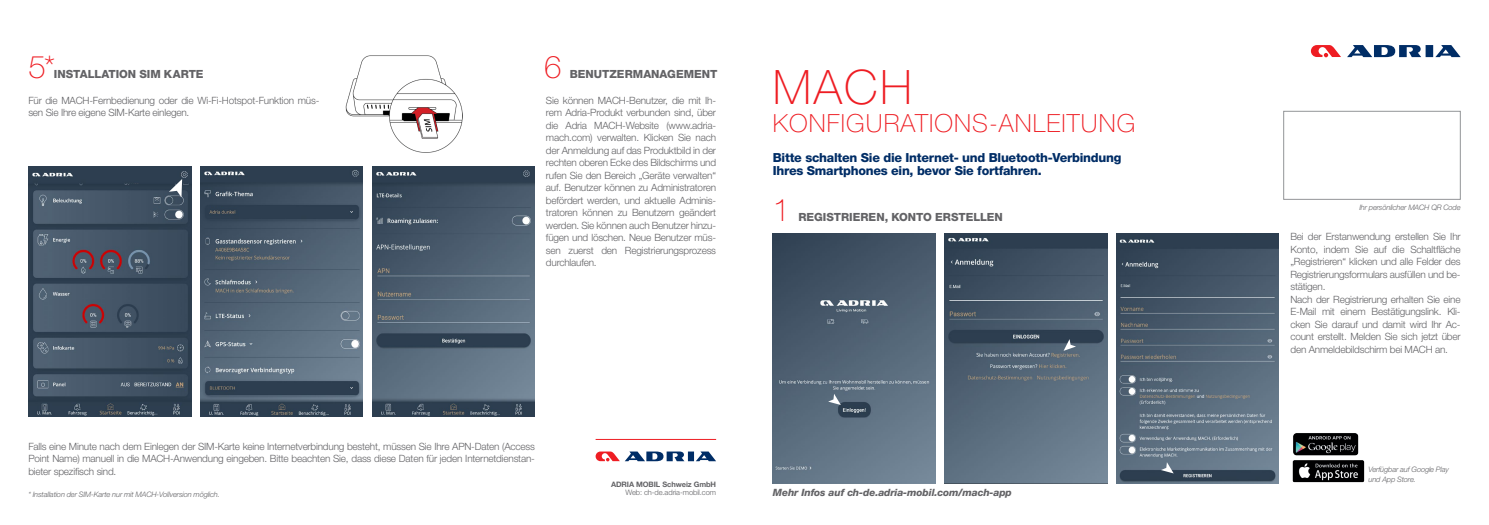
<style>
.page{position:relative;width:1489px;height:525px;background:#fff}
.page>*{position:absolute;margin:0;border:0;box-sizing:border-box;transform-origin:0 0}
.t1{font:100 47.5px "Helvetica Neue LT Pro";color:#ee1d23}
.t2{font:100 31.25px "Helvetica Neue LT Pro";color:#ee1d23}
.t3{font:100 25px "Helvetica Neue LT Pro";letter-spacing:.045em;color:#ee1d23}
.BASIC_TXT{font:800 12.5px/13.5px "Helvetica Neue LT Pro";letter-spacing:-.02em;color:#002d66}
.BASIC_TXT-2{font:800 11.25px "Helvetica Neue LT Pro";color:#636366}
.BASIC_TXT-3{font:300 10px/12.5px "Helvetica Neue LT Pro";letter-spacing:-.02em;color:#636366;text-align:justify}
.BASIC_TXT-4{font:italic 800 10px "Helvetica Neue LT Pro";letter-spacing:-.01em;color:#636366}
.BASIC_TXT-5{font:italic 300 7.5px/10px "Helvetica Neue LT Pro";letter-spacing:-.02em;color:#636366}
.t4{font:300 7.5px "Helvetica Neue LT Pro";letter-spacing:-.01em;color:#636366}
.t5{font:700 7.5px "Helvetica Neue LT Pro";letter-spacing:-.01em;color:#636366}
</style>
<div class="page">
<svg style="left:1310px;top:45px;width:30px;height:12px"></svg>
<svg style="left:1347px;top:45px;width:113px;height:12px"></svg>
<svg style="left:595px;top:451px;width:121px;height:10px"></svg>
<img style="left:345px;top:56px;width:117px;height:97px">
<img style="left:1292px;top:460px;width:73px;height:23px">
<img style="left:1293px;top:433px;width:66px;height:23px">
<div style="left:1283px;top:111px;width:177px;height:88px;border:1px solid #939598"></div>
<hr style="left:595px;top:439px;width:121px;height:1px;background:#ee1d23">
<img style="left:944px;top:233px;width:163px;height:250px">
<img style="left:772px;top:233px;width:163px;height:250px">
<img style="left:28px;top:167px;width:163px;height:249px">
<img style="left:200px;top:167px;width:163px;height:249px">
<img style="left:372px;top:167px;width:162px;height:249px">
<svg style="left:169px;top:179px;width:13px;height:18px"></svg>
<svg style="left:828px;top:393px;width:12px;height:12px"></svg>
<svg style="left:1063px;top:339px;width:12px;height:11px"></svg>
<img style="left:1116px;top:233px;width:162px;height:250px">
<svg style="left:1160px;top:462px;width:13px;height:11px"></svg>
<p class="t2" style="left:28px;top:48px;width:28px">5*</p>
<p class="BASIC_TXT-2" style="left:54px;top:67px;width:151px">INSTALLATION SIM KARTE</p>
<p class="BASIC_TXT-3" style="left:28px;top:93px;width:292px">Für die MACH-Fernbedienung oder die Wi-Fi-Hotspot-Funktion müs&shy;sen Sie Ihre eigene SIM-Karte einlegen.</p>
<p class="t2" style="left:544px;top:48px;width:19px">6</p>
<p class="BASIC_TXT-2" style="left:569px;top:67px;width:149px">BENUTZERMANAGEMENT</p>
<p class="BASIC_TXT-3" style="left:546px;top:93px;width:172px">Sie können MACH-Benutzer, die mit Ih&shy;rem Adria-Produkt verbunden sind, über die Adria MACH-Website (www.adria&shy;mach.com) verwalten. Klicken Sie nach der Anmeldung auf das Produktbild in der rechten oberen Ecke des Bildschirms und rufen Sie den Bereich „Geräte verwalten“ auf. Benutzer können zu Administratoren befördert werden, und aktuelle Adminis&shy;tratoren können zu Benutzern geändert werden. Sie können auch Benutzer hinzu&shy;fügen und löschen. Neue Benutzer müs&shy;sen zuerst den Registrierungsprozess durchlaufen.</p>
<p class="t1" style="left:772px;top:60px;width:140px">MACH</p>
<p class="t3" style="left:772px;top:109px;width:364px">KONFIGURATIONS-ANLEITUNG</p>
<p class="BASIC_TXT" style="left:772px;top:150px;width:350px">Bitte schalten Sie die Internet- und Bluetooth-Verbindung<br>Ihres Smartphones ein, bevor Sie fortfahren.</p>
<p class="t2" style="left:772px;top:192px;width:19px">1</p>
<p class="BASIC_TXT-2" style="left:798px;top:210px;width:206px">REGISTRIEREN, KONTO ERSTELLEN</p>
<p class="BASIC_TXT-3" style="left:28px;top:439px;width:508px">Falls eine Minute nach dem Einlegen der SIM-Karte keine Internetverbindung besteht, müssen Sie Ihre APN-Daten (Access Point Name) manuell in die MACH-Anwendung eingeben. Bitte beachten Sie, dass diese Daten für jeden Internetdienstan&shy;bieter spezifisch sind.</p>
<p class="t5" style="left:611px;top:479px;width:107px">ADRIA MOBIL Schweiz GmbH</p>
<p class="t4" style="left:625px;top:488px;width:92px">Web: ch-de.adria-mobil.com</p>
<p class="BASIC_TXT-5" style="left:28px;top:488px;width:193px">* Installation der SIM-Karte nur mit MACH-Vollversion möglich.</p>
<p class="BASIC_TXT-4" style="left:772px;top:486px;width:240px">Mehr Infos auf ch-de.adria-mobil.com/mach-app</p>
<p class="BASIC_TXT-5" style="left:1359px;top:202px;width:103px">Ihr persönlicher MACH QR Code</p>
<p class="BASIC_TXT-3" style="left:1290px;top:230px;width:172px">Bei der Erstanwendung erstellen Sie Ihr Konto, indem Sie auf die Schaltfläche „Registrieren“ klicken und alle Felder des Registrierungsformulars ausfüllen und be&shy;stätigen.</p>
<p class="BASIC_TXT-3" style="left:1290px;top:292px;width:172px">Nach der Registrierung erhalten Sie eine E-Mail mit einem Bestätigungslink. Kli&shy;cken Sie darauf und damit wird Ihr Ac&shy;count erstellt. Melden Sie sich jetzt über den Anmeldebildschirm bei MACH an.</p>
<p class="BASIC_TXT-5" style="left:1368px;top:463px;width:82px">Verfügbar auf Google Play und App Store.</p>
</div>
